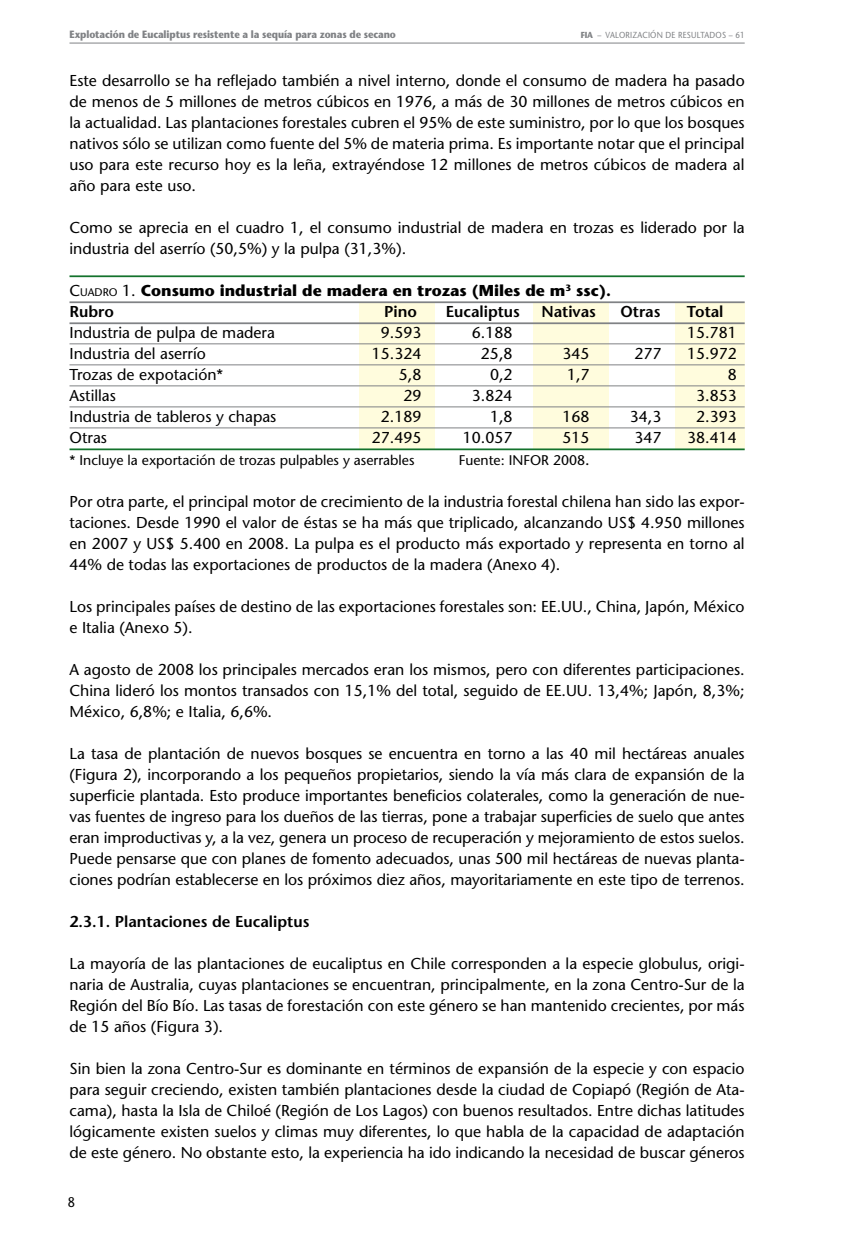
<style>
.page{position:relative;width:844px;height:1241px;background:#fff}
.page>*{position:absolute;margin:0;border:0;box-sizing:border-box;transform-origin:0 0}
.t1{font:15.75px/21px "Stone Sans";color:#000;text-align:justify}
.t2{font:700 15.75px/21px "Stone Sans";color:#000}
.t3{font:600 15.75px "Stone Sans";color:#000}
.t4{font:14px "Stone Sans";color:#000}
.t5{font:14px "Stone Sans";color:#000;scale:.9 1}
.t6{font:700 10.5px "Stone Sans";letter-spacing:-.01em;color:#808285;scale:.9 1}
.t7{font:8.75px "Stone Sans";letter-spacing:.025em;color:#808285;scale:.9 1}
.s1{font-weight:700}
.s2{font-weight:400}
.s3{font-weight:400;font-size:11.03px}
.s4{font-weight:600}
.s5{font-size:15.75px}
</style>
<div class="page">
<hr style="left:69px;top:43px;width:675px;height:1px;background:#808285">
<div style="left:675px;top:302px;width:69px;height:147px;background:#fffcdd"></div>
<div style="left:532px;top:302px;width:76px;height:147px;background:#fffcdd"></div>
<div style="left:359px;top:302px;width:76px;height:147px;background:#fffcdd"></div>
<hr style="left:69px;top:275px;width:675px;height:2px;background:#13722c">
<hr style="left:69px;top:301px;width:675px;height:2px;background:#808285">
<hr style="left:69px;top:322px;width:675px;height:2px;background:#808285">
<hr style="left:69px;top:343px;width:675px;height:1px;background:#808285">
<hr style="left:69px;top:364px;width:675px;height:1px;background:#808285">
<hr style="left:69px;top:385px;width:675px;height:1px;background:#808285">
<hr style="left:69px;top:406px;width:675px;height:1px;background:#808285">
<hr style="left:69px;top:427px;width:675px;height:1px;background:#808285">
<hr style="left:69px;top:448px;width:675px;height:2px;background:#13722c">
<p class="t6" style="left:69px;top:28px;width:364px">Explotación de Eucaliptus resistente a la sequía para zonas de secano</p>
<p class="t7" style="left:580px;top:29px;width:39px"><span class="s1">FIA</span> – Valori</p>
<p class="t7" style="left:632px;top:29px;width:63px">zación de Resultados</p>
<p class="t7" style="left:728px;top:29px;width:19px">– 61</p>
<p class="t1" style="left:69px;top:70px;width:676px">Este desarrollo se ha reflejado también a nivel interno, donde el consumo de madera ha pasado de menos de 5 millones de metros cúbicos en 1976, a más de 30 millones de metros cúbicos en la actualidad. Las plantaciones forestales cubren el 95% de este suministro, por lo que los bosques nativos sólo se utilizan como fuente del 5% de materia prima. Es importante notar que el principal uso para este recurso hoy es la leña, extrayéndose 12 millones de metros cúbicos de madera al año para este uso.</p>
<p class="t1" style="left:69px;top:217px;width:676px">Como se aprecia en el cuadro 1, el consumo industrial de madera en trozas es liderado por la industria del aserrío (50,5%) y la pulpa (31,3%).</p>
<p class="t2" style="left:69px;top:280px;width:543px"><span class="s2">C</span><span class="s3">UADRO</span> <span class="s2">1.</span> Consumo industrial de madera en trozas (Miles de m<sup>3</sup> ssc).<br><span class="s4">Rubro</span></p>
<p class="t3" style="left:384px;top:302px;width:34px">Pino</p>
<p class="t3" style="left:445px;top:302px;width:216px">Eucaliptus N ativas Otras</p>
<p class="t3" style="left:686px;top:302px;width:38px">Total</p>
<p class="t1" style="left:69px;top:322px;width:207px">Industria de pulpa de madera</p>
<p class="t1" style="left:381px;top:322px;width:42px">9.593</p>
<p class="t1" style="left:472px;top:322px;width:42px">6.188</p>
<p class="t1" style="left:686px;top:322px;width:51px">15.781</p>
<p class="t1" style="left:69px;top:343px;width:138px">Industria del aserrío</p>
<p class="t1" style="left:371px;top:343px;width:51px">15.324</p>
<p class="t1" style="left:481px;top:343px;width:33px">25,8</p>
<p class="t1" style="left:562px;top:343px;width:29px">345</p>
<p class="t1" style="left:634px;top:343px;width:29px">277</p>
<p class="t1" style="left:686px;top:343px;width:51px">15.972</p>
<p class="t1" style="left:69px;top:364px;width:155px">Trozas de expotación*</p>
<p class="t1" style="left:399px;top:364px;width:24px">5,8</p>
<p class="t1" style="left:490px;top:364px;width:24px">0,2</p>
<p class="t1" style="left:567px;top:364px;width:24px">1,7</p>
<p class="t1" style="left:727px;top:364px;width:11px">8</p>
<p class="t1" style="left:69px;top:385px;width:48px">Astillas</p>
<p class="t1" style="left:403px;top:385px;width:20px">29</p>
<p class="t1" style="left:472px;top:385px;width:42px">3.824</p>
<p class="t1" style="left:696px;top:385px;width:42px">3.853</p>
<p class="t1" style="left:69px;top:406px;width:208px">Industria de tableros y chapas</p>
<p class="t1" style="left:381px;top:406px;width:42px">2.189</p>
<p class="t1" style="left:490px;top:406px;width:24px">1,8</p>
<p class="t1" style="left:562px;top:406px;width:29px">168</p>
<p class="t1" style="left:629px;top:406px;width:33px">34,3</p>
<p class="t1" style="left:696px;top:406px;width:42px">2.393</p>
<p class="t1" style="left:69px;top:427px;width:39px">Otras</p>
<p class="t1" style="left:372px;top:427px;width:51px">27.495</p>
<p class="t1" style="left:463px;top:427px;width:51px">10.057</p>
<p class="t1" style="left:562px;top:427px;width:29px">515</p>
<p class="t1" style="left:634px;top:427px;width:29px">347</p>
<p class="t1" style="left:687px;top:427px;width:51px">38.414</p>
<p class="t4" style="left:69px;top:451px;width:346px">* Incluye la exportación de trozas pulpables y aserrables</p>
<p class="t4" style="left:458px;top:451px;width:132px">Fuente: INFOR 2008<span class="s5">.</span></p>
<p class="t1" style="left:69px;top:490px;width:676px">Por otra parte, el principal motor de crecimiento de la industria forestal chilena han sido las expor&shy;taciones. Desde 1990 el valor de éstas se ha más que triplicado, alcanzando US$ 4.950 millones en 2007 y US$ 5.400 en 2008. La pulpa es el producto más exportado y representa en torno al 44% de todas las exportaciones de productos de la madera (Anexo 4).</p>
<p class="t1" style="left:69px;top:595px;width:676px">Los principales países de destino de las exportaciones forestales son: EE.UU., China, Japón, México e Italia (Anexo 5).</p>
<p class="t1" style="left:69px;top:658px;width:676px">A agosto de 2008 los principales mercados eran los mismos, pero con diferentes participaciones.<br>China lideró los montos transados con 15,1% del total, seguido de EE.UU. 13,4%; Japón, 8,3%; México, 6,8%; e Italia, 6,6%.</p>
<p class="t1" style="left:69px;top:742px;width:676px">La tasa de plantación de nuevos bosques se encuentra en torno a las 40 mil hectáreas anuales (Figura 2), incorporando a los pequeños propietarios, siendo la vía más clara de expansión de la superficie plantada. Esto produce importantes beneficios colaterales, como la generación de nue&shy;vas fuentes de ingreso para los dueños de las tierras, pone a trabajar superficies de suelo que antes eran improductivas y, a la vez, genera un proceso de recuperación y mejoramiento de estos suelos.<br>Puede pensarse que con planes de fomento adecuados, unas 500 mil hectáreas de nuevas planta&shy;ciones podrían establecerse en los próximos diez años, mayoritariamente en este tipo de terrenos.</p>
<p class="t3" style="left:69px;top:911px;width:241px">2.3.1. Plantaciones de Eucaliptus</p>
<p class="t1" style="left:69px;top:952px;width:676px">La mayoría de las plantaciones de eucaliptus en Chile corresponden a la especie globulus, origi&shy;naria de Australia, cuyas plantaciones se encuentran, principalmente, en la zona Centro-Sur de la Región del Bío Bío. Las tasas de forestación con este género se han mantenido crecientes, por más de 15 años (Figura 3).</p>
<p class="t1" style="left:69px;top:1057px;width:676px">Sin bien la zona Centro-Sur es dominante en términos de expansión de la especie y con espacio para seguir creciendo, existen también plantaciones desde la ciudad de Copiapó (Región de Ata&shy;cama), hasta la Isla de Chiloé (Región de Los Lagos) con buenos resultados. Entre dichas latitudes lógicamente existen suelos y climas muy diferentes, lo que habla de la capacidad de adaptación de este género. No obstante esto, la experiencia ha ido indicando la necesidad de buscar géneros</p>
<p class="t5" style="left:68px;top:1193px;width:10px">8</p>
</div>
